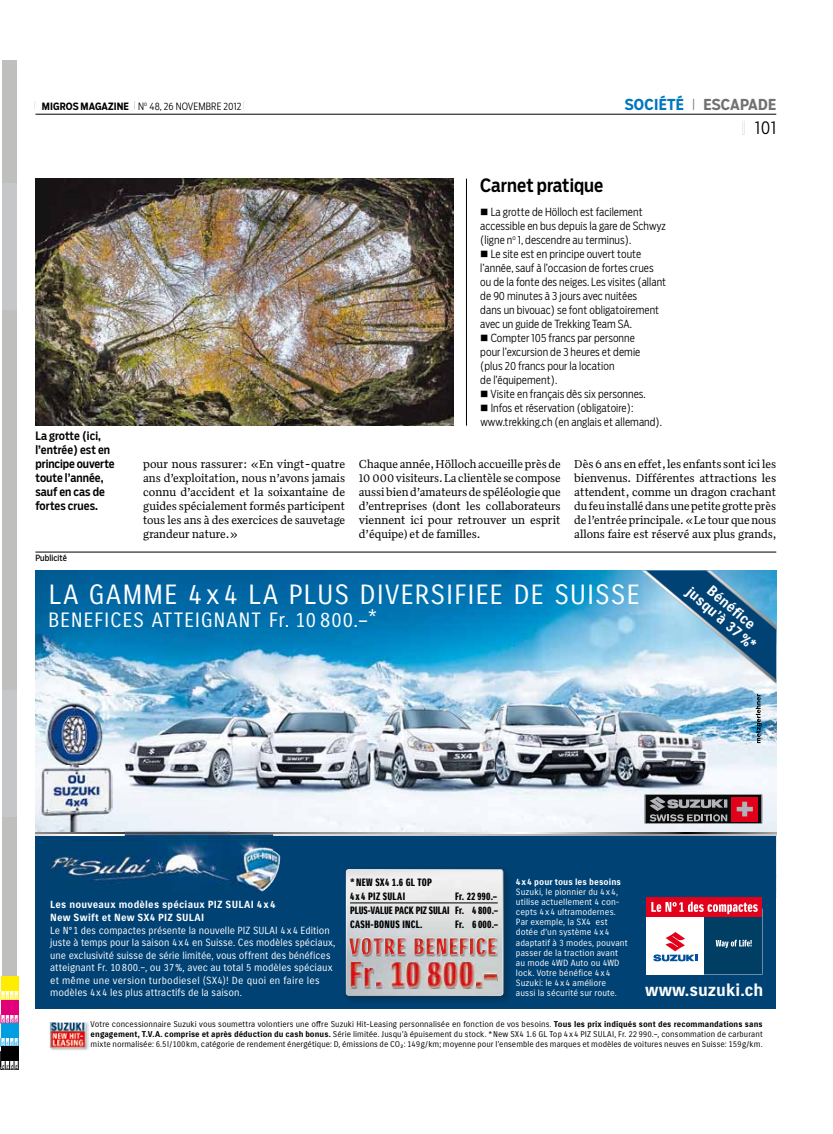
<style>
.page{position:relative;width:833px;height:1134px;background:#fff}
.page>*{position:absolute;margin:0;border:0;box-sizing:border-box;transform-origin:0 0}
.t1{font:27px "Suzuki PRO Regular";letter-spacing:.03em;color:#fff}
.t2{font:20.12px "Suzuki PRO Regular";letter-spacing:.03em;color:#fff}
.t3{font:500 18.25px "Salvo Sans Cond";color:#000}
.t4{font:300 17.5px "Salvo Sans Cond";color:#000}
.t5{font:17px "Suzuki PRO Bold";color:#fff}
.t6{font:700 15px "Salvo Sans Cond";letter-spacing:.02em;color:#707172}
.t7{font:14.5px/15.1px "Suzuki PRO Bold";color:#fff;text-align:center}
.t8{font:11.75px/14px "Quiosco Two LF";color:#000;text-align:justify}
.t9{font:500 11.5px/14px "Salvo Sans Cond";color:#000}
.t10{font:300 11.12px "Salvo Sans Cond";letter-spacing:.005em;color:#000}
.t11{font:10.38px/13.2px "Suzuki PRO Headline";letter-spacing:.025em;color:#000}
.t12{font:10.38px/14.8px "Suzuki PRO Headline";color:#000;text-align:right}
.t13{font:10px/12.5px "Suzuki PRO Regular";letter-spacing:.005em;color:#fff}
.t14{font:10px/12.5px "Suzuki PRO Bold";letter-spacing:.025em;color:#fff}
.t15{font:300 10px "Salvo Sans Cond";letter-spacing:.01em;color:#000}
.t16{font:8.75px/10px "Suzuki PRO Regular";letter-spacing:.01em;color:#fff}
.t17{font:8.75px "Suzuki PRO Bold";letter-spacing:.005em;color:#fff}
.t18{font:8.5px "Salvo Sans Cond";letter-spacing:.01em;color:#000}
.t19{font:8.12px/10px "Suzuki PRO Regular";letter-spacing:.005em;color:#000;text-align:justify}
.s1{font-size:8.12px}
.s2{font-weight:700}
.s3{color:#0076bd}
.s4{font-weight:300;font-size:11.88px}
.s5{font-size:14.75px}
.s6{font-family:"Suzuki PRO Bold"}
</style>
<div class="page">
<div style="left:3px;top:60px;width:14px;height:918px;background:#bfc0be"></div>
<svg style="left:1px;top:1014px;width:17px;height:9px"></svg>
<svg style="left:1px;top:991px;width:17px;height:9px"></svg>
<div style="left:1px;top:1023px;width:17px;height:15px;background:#009ee0"></div>
<div style="left:1px;top:1000px;width:17px;height:14px;background:#e2007a"></div>
<div style="left:1px;top:977px;width:17px;height:14px;background:#ffed00"></div>
<div style="left:3px;top:690px;width:14px;height:126px;background:#c6c7c8"></div>
<div style="left:3px;top:183px;width:14px;height:127px;background:#c6c7c8"></div>
<img style="left:35px;top:570px;width:741px;height:262px">
<svg style="left:644px;top:794px;width:118px;height:30px;background:#634046"></svg>
<svg style="left:756px;top:694px;width:5px;height:49px"></svg>
<img style="left:641px;top:570px;width:135px;height:114px">
<img style="left:706px;top:570px;width:70px;height:59px">
<img style="left:40px;top:697px;width:73px;height:132px">
<div style="left:35px;top:834px;width:741px;height:174px;background:#004274"></div>
<img style="left:345px;top:871px;width:163px;height:130px">
<img style="left:346px;top:869px;width:157px;height:127px">
<img style="left:347px;top:936px;width:151px;height:52px">
<img style="left:349px;top:937px;width:149px;height:51px">
<img style="left:485px;top:938px;width:11px;height:17px">
<img style="left:349px;top:938px;width:136px;height:17px">
<hr style="left:350px;top:902px;width:148px;height:1px;background:#000">
<div style="left:646px;top:916px;width:58px;height:58px;background:#fff"></div>
<div style="left:646px;top:897px;width:116px;height:19px;background:#e2001a"></div>
<svg style="left:651px;top:902px;width:111px;height:72px"></svg>
<img style="left:35px;top:832px;width:741px;height:4px">
<img style="left:50px;top:1022px;width:39px;height:28px">
<img style="left:351px;top:962px;width:145px;height:25px">
<img style="left:36px;top:829px;width:244px;height:66px">
<hr style="left:35px;top:114px;width:741px;height:1px;background:#000">
<hr style="left:35px;top:552px;width:741px;height:1px;background:#000">
<svg style="left:0;top:1038px;width:18px;height:32px"></svg>
<hr style="left:466px;top:179px;width:1px;height:247px;background:#000">
<img style="left:35px;top:179px;width:418px;height:247px">
<p class="t15" style="left:35px;top:99px;width:213px"><span class="s1">|</span> <span class="s2">MIGROS MAGAZINE</span> <span class="s1">|</span> N<sup>o</sup> 48, 26 NOVEMBRE 2012 <span class="s1">|</span></p>
<p class="t6" style="left:624px;top:94px;width:153px"><span class="s3">SOCIÉTÉ</span> <span class="s4">|</span> ESCAPADE</p>
<p class="t9" style="left:35px;top:428px;width:81px">La grotte (ici, l’entrée) est en principe ouverte toute l’année, sauf en cas de fortes crues.</p>
<p class="t18" style="left:35px;top:552px;width:33px">Publicité</p>
<h3 class="t4" style="left:741px;top:116px;width:36px"><span class="s5">|</span> 101</h3>
<p class="t8" style="left:143px;top:456px;width:203px">pour nous rassurer: «En vingt-quatre ans d’exploitation, nous n’avons jamais connu d’accident et la soixantaine de guides spécialement formés participent tous les ans à des exercices de sauvetage grandeur nature.»</p>
<h3 class="t3" style="left:480px;top:173px;width:124px">Carnet pratique</h3>
<p class="t10" style="left:490px;top:204px;width:154px">La grotte de Hölloch est facilement</p>
<p class="t10" style="left:480px;top:218px;width:187px">accessible en bus depuis la gare de Schwyz</p>
<p class="t10" style="left:480px;top:232px;width:152px">(ligne n<sup>o</sup> 1, descendre au terminus).</p>
<p class="t10" style="left:490px;top:246px;width:152px">Le site est en principe ouvert toute</p>
<p class="t10" style="left:480px;top:260px;width:175px">l’année, sauf à l’occasion de fortes crues</p>
<p class="t10" style="left:480px;top:274px;width:187px">ou de la fonte des neiges. Les visites (allant</p>
<p class="t10" style="left:480px;top:288px;width:158px">de 90 minutes à 3 jours avec nuitées</p>
<p class="t10" style="left:480px;top:302px;width:180px">dans un bivouac) se font obligatoirement</p>
<p class="t10" style="left:480px;top:316px;width:153px">avec un guide de Trekking Team SA.</p>
<p class="t10" style="left:491px;top:330px;width:146px">Compter 105 francs par personne</p>
<p class="t10" style="left:480px;top:344px;width:162px">pour l’excursion de 3 heures et demie</p>
<p class="t10" style="left:480px;top:358px;width:136px">(plus 20 francs pour la location</p>
<p class="t10" style="left:480px;top:372px;width:78px">de l’équipement).</p>
<p class="t10" style="left:490px;top:386px;width:157px">Visite en français dès six personnes.</p>
<p class="t10" style="left:491px;top:400px;width:144px">Infos et réservation (obligatoire):</p>
<p class="t10" style="left:480px;top:414px;width:183px">www.trekking.ch (en anglais et allemand).</p>
<p class="t8" style="left:359px;top:456px;width:203px">Chaque année, Hölloch accueille près de 10 000 visiteurs. La clientèle se compose aussi bien d’amateurs de spéléologie que d’entreprises (dont les collaborateurs viennent ici pour retrouver un esprit d’équipe) et de familles.</p>
<p class="t8" style="left:574px;top:456px;width:204px">Dès 6 ans en effet, les enfants sont ici les bienvenus. Différentes attractions les attendent, comme un dragon crachant du feu installé dans une petite grotte près de l’entrée principale. «Le tour que nous allons faire est réservé aux plus grands,</p>
<h1 class="t1" style="left:48px;top:578px;width:593px">LA GAMME 4x4 LA PLUS DIVERSIFIEE DE SUISSE</h1>
<h2 class="t2" style="left:48px;top:607px;width:330px">BENEFICES ATTEIGNANT Fr. 10 800.–*</h2>
<p class="t7" style="left:703px;top:573px;width:89px;rotate:41deg">Bénéfice jusqu’à 37%*</p>
<p class="t11" style="left:350px;top:876px;width:83px">*NEW SX4 1.6 GL TOP<br>4x4 PIZ SULAI</p>
<p class="t17" style="left:516px;top:877px;width:107px">4x4 pour tous les besoins</p>
<p class="t16" style="left:516px;top:887px;width:113px">Suzuki, le pionnier du 4x4, utilise actuellement 4 con&shy;cepts 4x4 ultramodernes.<br>Par exemple, la SX4 est dotée d’un système 4x4 adaptatif à 3 modes, pouvant passer de la traction avant au mode 4WD Auto ou 4WD lock. Votre bénéfice 4x4<br>Suzuki: le 4x4 améliore aussi la sécurité sur route.</p>
<p class="t12" style="left:350px;top:888px;width:149px">Fr. 22 990.–<br>PLUS-VALUE PACK PIZ SULAI Fr. 4800.–</p>
<p class="t11" style="left:350px;top:917px;width:74px">CASH-BONUS INCL.</p>
<p class="t11" style="left:455px;top:917px;width:44px">Fr. 6000.–</p>
<p class="t14" style="left:50px;top:899px;width:227px">Les nouveaux modèles spéciaux PIZ SULAI 4x4<br>New Swift et New SX4 PIZ SULAI</p>
<p class="t13" style="left:50px;top:924px;width:287px">Le N°1 des compactes présente la nouvelle PIZ SULAI 4x4 Edition juste à temps pour la saison 4x4 en Suisse. Ces modèles spéciaux, une exclusivité suisse de série limitée, vous offrent des bénéfices atteignant Fr. 10800.–, ou 37%, avec au total 5 modèles spéciaux et même une version turbodiesel (SX4)! De quoi en faire les modèles 4x4 les plus attractifs de la saison.</p>
<h3 class="t5" style="left:645px;top:980px;width:120px">www.suzuki.ch</h3>
<p class="t19" style="left:91px;top:1019px;width:673px">Votre concessionnaire Suzuki vous soumettra volontiers une offre Suzuki Hit-Leasing personnalisée en fonction de vos besoins. <span class="s6">Tous les prix indiqués sont des recommandations sans engagement, T.V.A. comprise et après déduction du cash bonus.</span> Série limitée. Jusqu’à épuisement du stock. *New SX4 1.6 GL Top 4x4 PIZ SULAI, Fr. 22990.–, consommation de carburant mixte normalisée: 6.5l/100km, catégorie de rendement énergétique: D, émissions de CO₂: 149g/km; moyenne pour l’ensemble des marques et modèles de voitures neuves en Suisse: 159g/km.</p>
</div>
